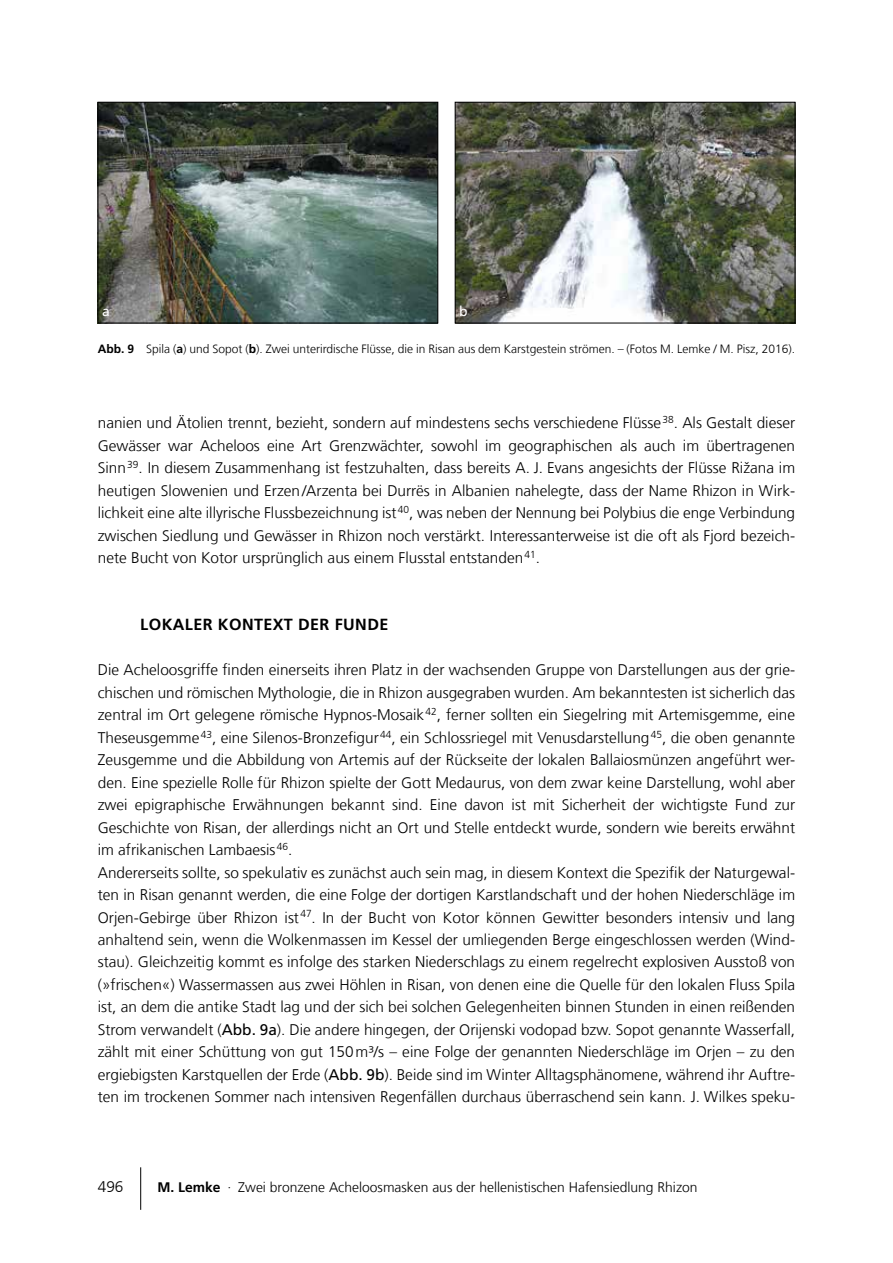
<style>
.page{position:relative;width:893px;height:1263px;background:#fff}
.page>*{position:absolute;margin:0;border:0;box-sizing:border-box;transform-origin:0 0}
.t1{font:700 16.2px "Frutiger LT Com";letter-spacing:.025em;color:#000}
.t2{font:300 15.3px/22.5px "Frutiger LT Com";color:#000;text-align:justify}
.t3{font:13.8px "Frutiger LT Com Light 2";color:#000}
.t4{font:13.8px "Frutiger LT Com Roman 2";color:#fff}
.t5{font:300 12px "Frutiger LT Com";color:#000}
.s1{font-family:"Frutiger LT Com Bold 2";font-weight:400}
.s2{font-family:"Frutiger LT Com Light 2";font-weight:400}
.s3{font-weight:400}
.s4{font-family:"Frutiger LT Com Bold 2"}
</style>
<div class="page">
<hr style="left:140px;top:1167px;width:1px;height:43px;background:#000">
<img style="left:100px;top:104px;width:336px;height:217px">
<div style="left:98px;top:102px;width:340px;height:221px;border:1px solid #000"></div>
<img style="left:457px;top:104px;width:336px;height:217px">
<div style="left:455px;top:102px;width:340px;height:221px;border:1px solid #000"></div>
<p class="t4" style="left:102px;top:303px;width:9px">a</p>
<p class="t4" style="left:459px;top:303px;width:10px">b</p>
<p class="t5" style="left:98px;top:342px;width:699px"><span class="s1">Abb. 9</span> Spila (<span class="s1">a</span>) und Sopot (<span class="s1">b</span>). Zwei unterirdische Flüsse, die in Risan aus dem Karstgestein strömen. – (Fotos M . Lemke / M . Pisz, 2016).</p>
<p class="t2" style="left:98px;top:412px;width:699px">nanien und Ätolien trennt, bezieht, sondern auf mindestens sechs verschiedene Flüsse<sup>38</sup>. Als Gestalt dieser Gewässer war Acheloos eine Art Grenzwächter, sowohl im geographischen als auch im übertragenen Sinn<sup>39</sup>. In diesem Zusammenhang ist festzuhalten, dass bereits A. J. Evans angesichts der Flüsse Rižana im heutigen Slowenien und Erzen/Arzenta bei Durrës in Albanien nahelegte, dass der Name Rhizon in Wirk&shy;lichkeit eine alte illyrische Flussbezeichnung ist<sup>40</sup>, was neben der Nennung bei Polybius die enge Verbindung zwischen Siedlung und Gewässer in Rhizon noch verstärkt. Interessanterweise ist die oft als Fjord bezeich&shy;nete Bucht von Kotor ursprünglich aus einem Flusstal entstanden<sup>41</sup><span class="s2">.</span></p>
<p class="t1" style="left:140px;top:615px;width:250px">LOKALER KONTEXT DER FUNDE</p>
<p class="t2" style="left:98px;top:659px;width:699px;text-align:left">Die Acheloosgriffe finden einerseits ihren Platz in der wachsenden Gruppe von Darstellungen aus der grie&shy;chischen und römischen Mythologie, die in Rhizon ausgegraben wurden. Am bekanntesten ist sicherlich das zentral im Ort gelegene römische Hypnos-Mosaik<sup>42</sup>, ferner sollten ein Siegelring mit Artemisgemme, eine Theseusgemme<sup>43</sup>, eine Silenos-Bronzefigur<sup>44</sup>, ein Schlossriegel mit Venusdarstellung<sup>45</sup>, die oben genannte Zeusgemme und die Abbildung von Artemis auf der Rückseite der lokalen Ballaiosmünzen angeführt wer&shy;den. Eine spezielle Rolle für Rhizon spielte der Gott Medaurus, von dem zwar keine Darstellung, wohl aber zwei epigraphische Erwähnungen bekannt sind. Eine davon ist mit Sicherheit der wichtigste Fund zur Geschichte von Risan, der allerdings nicht an Ort und Stelle entdeckt wurde, sondern wie bereits erwähnt im afrikanischen Lambaesis<sup>46</sup><span class="s2">.<br></span>Andererseits sollte, so spekulativ es zunächst auch sein mag, in diesem Kontext die Spezifik der Naturgewal&shy;ten in Risan genannt werden, die eine Folge der dortigen Karstlandschaft und der hohen Niederschläge im Orjen-Gebirge über Rhizon ist<sup>47</sup>. In der Bucht von Kotor können Gewitter besonders intensiv und lang anhaltend sein, wenn die Wolkenmassen im Kessel der umliegenden Berge eingeschlossen werden (Wind&shy;stau). Gleichzeitig kommt es infolge des starken Niederschlags zu einem regelrecht explosiven Ausstoß von (»frischen«) Wassermassen aus zwei Höhlen in Risan, von denen eine die Quelle für den lokalen Fluss Spila ist, an dem die antike Stadt lag und der sich bei solchen Gelegenheiten binnen Stunden in einen reißenden Strom verwandelt (<span class="s3">Abb. 9a</span>). Die andere hingegen, der Orijenski vodopad bzw. Sopot genannte Wasserfall, zählt mit einer Schüttung von gut 150m³/s – eine Folge der genannten Niederschläge im Orjen – zu den ergiebigsten Karstquellen der Erde (<span class="s3">Abb. 9b</span>). Beide sind im Winter Alltagsphänomene, während ihr Auftre&shy;ten im trockenen Sommer nach intensiven Regenfällen durchaus überraschend sein kann. J. Wilkes speku-</p>
<p class="t2" style="left:98px;top:1176px;width:27px">496</p>
<p class="t3" style="left:157px;top:1179px;width:542px"><span class="s4">m. Lemke</span> · Zwei bronzene Acheloosmasken aus der hellenistischen Hafensiedlung Rhizon</p>
</div>
